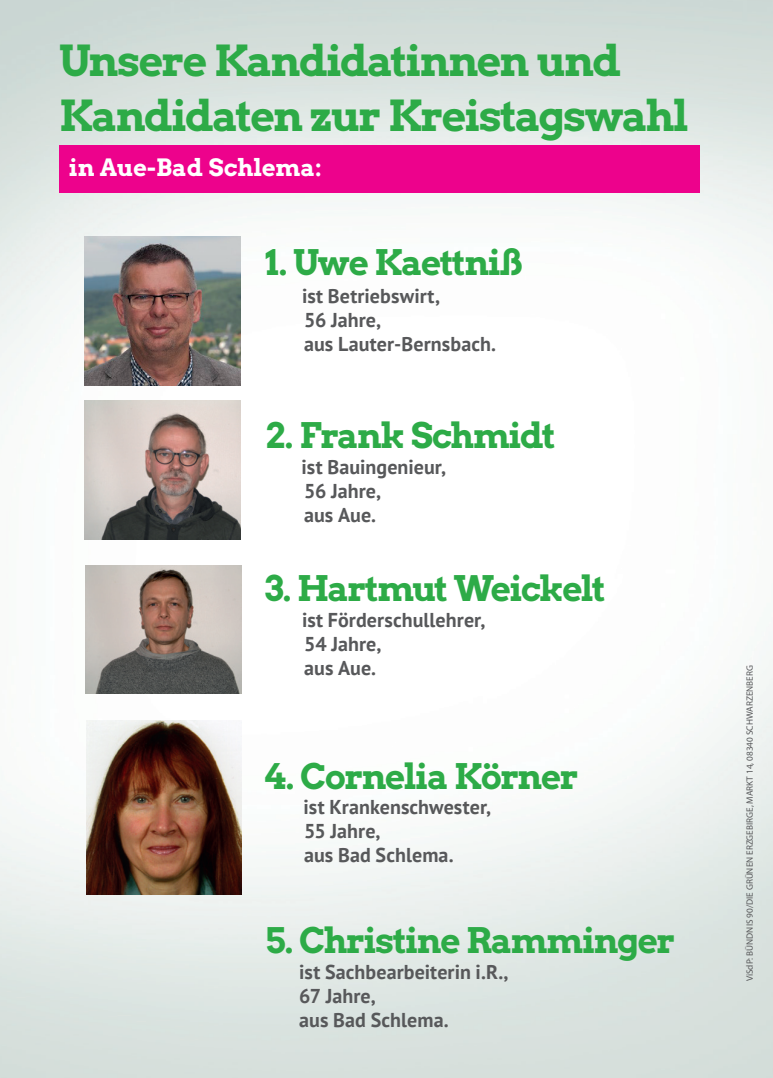
<style>
.page{position:relative;width:773px;height:1078px;background:#fff}
.page>*{position:absolute;margin:0;border:0;box-sizing:border-box;transform-origin:0 0}
.t1{font:42.5px/55px "Arvo Gruen";letter-spacing:-.05em;color:#2dab47}
.t2{font:35px "Arvo Gruen";letter-spacing:-.045em;color:#2dab47}
.t3{font:23.75px "Arvo Gruen";color:#fff}
.t4{font:700 20px/24px "PT Sans";letter-spacing:.005em;color:#57585a}
.t5{font:9.25px "Myriad Pro";color:#57585a}
</style>
<div class="page">
<img style="left:0;top:0;width:772px;height:1077px">
<div style="left:59px;top:145px;width:640px;height:48px;background:#ed028c"></div>
<img style="left:85px;top:400px;width:156px;height:139px">
<img style="left:86px;top:565px;width:155px;height:127px">
<img style="left:87px;top:720px;width:154px;height:174px">
<img style="left:85px;top:237px;width:156px;height:149px">
<h1 class="t1" style="left:59px;top:31px;width:631px">Unsere Kandidatinnen und<br>Kandidaten zur Kreistagswahl</h1>
<p class="t3" style="left:69px;top:151px;width:254px">in Aue-Bad Schlema:</p>
<h2 class="t2" style="left:265px;top:238px;width:259px">1. Uwe Kaettniß</h2>
<p class="t4" style="left:302px;top:283px;width:195px">ist Betriebswirt,<br>56 Jahre,<br>aus Lauter-Bernsbach.</p>
<h2 class="t2" style="left:265px;top:410px;width:292px">2. Frank Schmidt</h2>
<p class="t4" style="left:301px;top:454px;width:145px">ist Bauingenieur,<br>56 Jahre,<br>aus Aue.</p>
<h2 class="t2" style="left:265px;top:564px;width:342px">3. Hartmut Weickelt</h2>
<p class="t4" style="left:302px;top:607px;width:184px">ist Förderschullehrer,<br>54 Jahre,<br>aus Aue.</p>
<h2 class="t2" style="left:265px;top:751px;width:315px">4. Cornelia Körner</h2>
<p class="t4" style="left:303px;top:794px;width:189px">ist Krankenschwester,<br>55 Jahre,<br>aus Bad Schlema.</p>
<h2 class="t2" style="left:265px;top:916px;width:412px">5. Christine Ramminger</h2>
<p class="t4" style="left:299px;top:959px;width:210px">ist Sachbearbeiterin i.R.,<br>67 Jahre,<br>aus Bad Schlema.</p>
<p class="t5" style="left:743px;top:980px;width:317px;rotate:-90deg">ViSdP: BÜNDNIS 90/DIE GRÜNEN ERZGEBIRGE, MARKT 14, 08340 SCHWARZENBERG</p>
</div>
